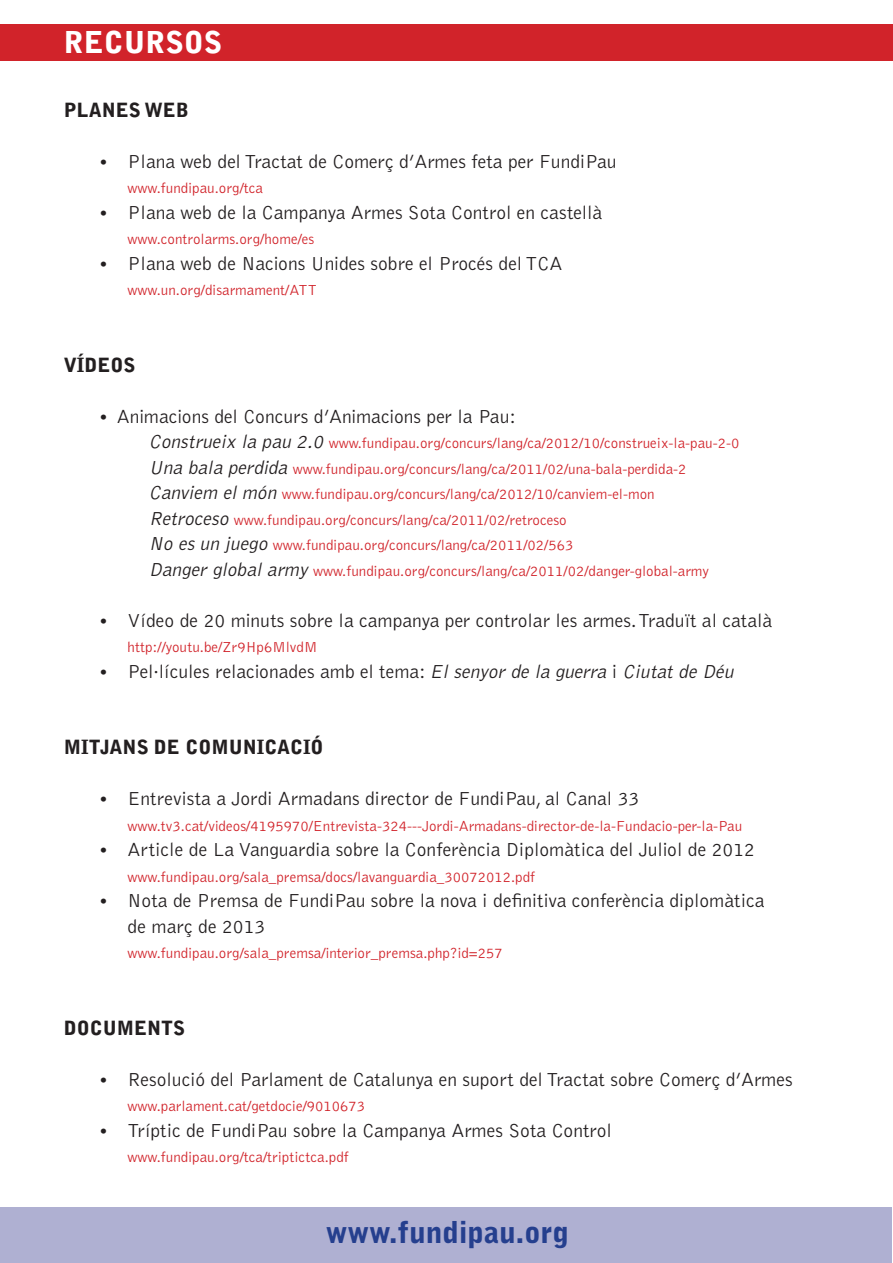
<style>
.page{position:relative;width:893px;height:1263px;background:#fff}
.page>*{position:absolute;margin:0;border:0;box-sizing:border-box;transform-origin:0 0}
.t1{font:900 30px "Bell Gothic";color:#253f8e}
.t2{font:900 30px "Bell Gothic";color:#fff}
.t3{font:300 19.5px/25.5px "Bell Gothic";color:#231f20}
.t4{font:900 19.5px "Bell Gothic";color:#231f20}
.t5{font:300 15px/25.5px "Bell Gothic";color:#d1232a}
.s1{font-family:"Times";font-weight:400;font-size:18px}
.s2{font-style:italic;font-size:19.5px;color:#231f20}
.s3{font-style:italic}
</style>
<div class="page">
<div style="left:1px;top:1207px;width:891px;height:55px;background:#afb0d2"></div>
<div style="left:0;top:24px;width:893px;height:37px;background:#d1232a"></div>
<h1 class="t2" style="left:64px;top:31px;width:160px">RECURSOS</h1>
<h2 class="t4" style="left:64px;top:102px;width:127px">PLANES WEB</h2>
<h2 class="t3" style="left:101px;top:150px;width:518px"><span class="s1">•</span> Plana web del Tractat de Comerç d’Armes feta per FundiPau</h2>
<p class="t5" style="left:128px;top:177px;width:137px">www.fundipau.org/tca</p>
<h2 class="t3" style="left:101px;top:201px;width:503px"><span class="s1">•</span> Plana web de la Campanya Armes Sota Control en castellà</h2>
<p class="t5" style="left:128px;top:228px;width:188px">www.controlarms.org/home/es</p>
<h2 class="t3" style="left:101px;top:252px;width:463px"><span class="s1">•</span> Plana web de Nacions Unides sobre el Procés del TCA</h2>
<p class="t5" style="left:128px;top:279px;width:191px">www.un.org/disarmament/ATT</p>
<h2 class="t4" style="left:64px;top:357px;width:73px">VÍDEOS</h2>
<h2 class="t3" style="left:101px;top:405px;width:417px"><span class="s1">•</span> Animacions del Concurs d’Animacions per la Pau:</h2>
<p class="t5" style="left:149px;top:432px;width:592px"><span class="s2">Construeix la pau 2.0</span> www.fundipau.org/concurs/lang/ca/2012/10/construeix-la-pau-2-0<br><span class="s2">Una bala perdida</span> www.fundipau.org/concurs/lang/ca/2011/02/una-bala-perdida-2<br><span class="s2">Canviem el món</span> www.fundipau.org/concurs/lang/ca/2012/10/canviem-el-mon <span class="s2">Retroceso</span> www.fundipau.org/concurs/lang/ca/2011/02/retroceso<br><span class="s2">No es un juego</span> www.fundipau.org/concurs/lang/ca/2011/02/563<br><span class="s2">Danger global army</span> www.fundipau.org/concurs/lang/ca/2011/02/danger-global-army</p>
<h2 class="t3" style="left:101px;top:609px;width:673px"><span class="s1">•</span> Vídeo de 20 minuts sobre la campanya per controlar les armes. Traduït al català</h2>
<p class="t5" style="left:128px;top:636px;width:191px">http://youtu.be/Zr9Hp6MlvdM</p>
<h2 class="t3" style="left:101px;top:660px;width:638px"><span class="s1">•</span> Pel·lícules relacionades amb el tema: <span class="s3">El senyor de la guerra</span> i <span class="s3">Ciutat de Déu</span></h2>
<h2 class="t4" style="left:64px;top:740px;width:261px">MITJANS DE COMUNICACIÓ</h2>
<h2 class="t3" style="left:101px;top:788px;width:540px"><span class="s1">•</span> Entrevista a Jordi Armadans director de FundiPau, al Canal 33</h2>
<p class="t5" style="left:128px;top:814px;width:616px">www.tv3.cat/videos/4195970/Entrevista-324---Jordi-Armadans-director-de-la-Fundacio-per-la-Pau</p>
<h2 class="t3" style="left:101px;top:839px;width:656px"><span class="s1">•</span> Article de La Vanguardia sobre la Conferència Diplomàtica del Juliol de 2012</h2>
<p class="t5" style="left:128px;top:865px;width:409px">www.fundipau.org/sala_premsa/docs/lavanguardia_30072012.pdf</p>
<h2 class="t3" style="left:128px;top:890px;width:638px;text-indent:-27px"><span class="s1">•</span> Nota de Premsa de FundiPau sobre la nova i definitiva conferència diplomàtica de març de 2013</h2>
<p class="t5" style="left:128px;top:942px;width:377px">www.fundipau.org/sala_premsa/interior_premsa.php?id=257</p>
<h2 class="t4" style="left:64px;top:1020px;width:123px">DOCUMENTS</h2>
<h2 class="t3" style="left:101px;top:1068px;width:694px"><span class="s1">•</span> Resolució del Parlament de Catalunya en suport del Tractat sobre Comerç d’Armes</h2>
<p class="t5" style="left:128px;top:1095px;width:239px">www.parlament.cat/getdocie/9010673</p>
<h2 class="t3" style="left:101px;top:1119px;width:513px"><span class="s1">•</span> Tríptic de FundiPau sobre la Campanya Armes Sota Control</h2>
<p class="t5" style="left:128px;top:1146px;width:223px">www.fundipau.org/tca/triptictca.pdf</p>
<h1 class="t1" style="left:326px;top:1220px;width:245px">www.fundipau.org</h1>
</div>
